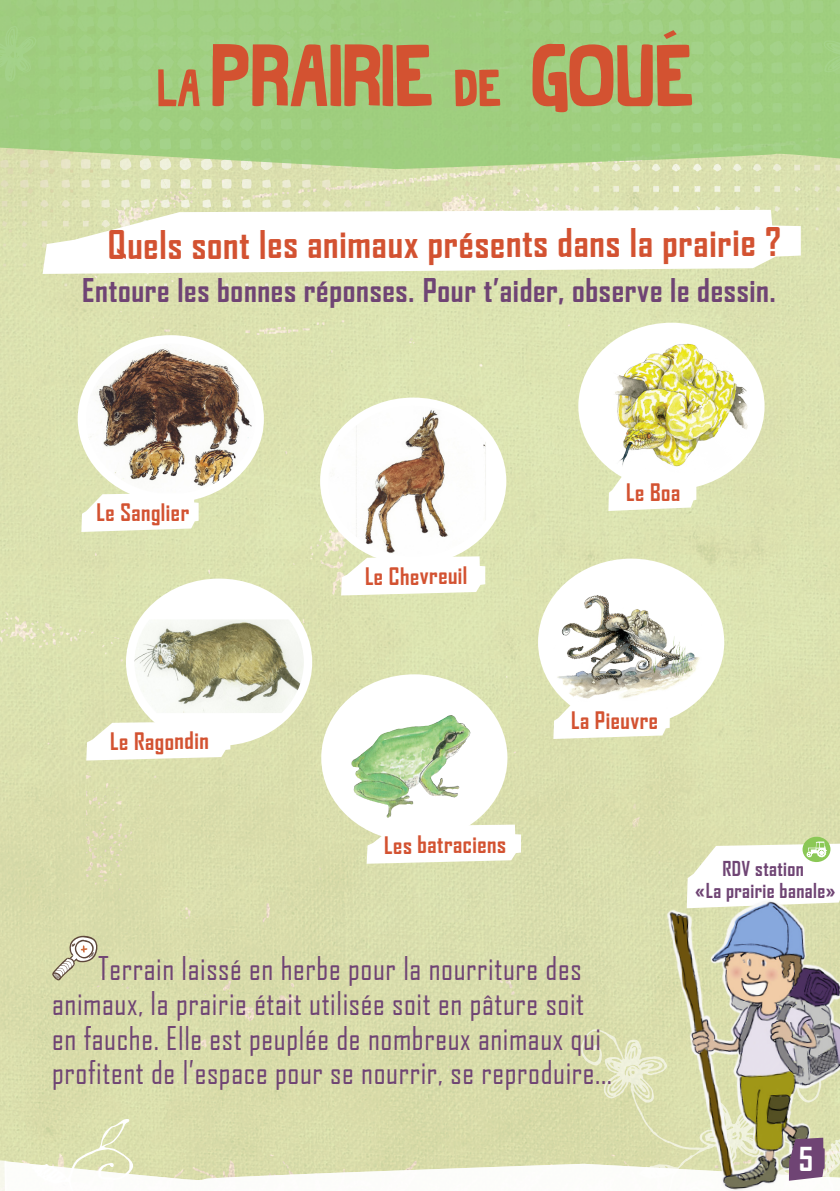
<style>
.page{position:relative;width:840px;height:1191px;background:#fff}
.page>*{position:absolute;margin:0;border:0;box-sizing:border-box;transform-origin:0 0}
.t1{font:88.4px "Grind Zero";letter-spacing:-.065em;color:#d35231}
.t2{font:700 37.8px "Agency FB";letter-spacing:.015em;color:#d35231}
.t3{font:700 31.6px "Agency FB";color:#fff}
.t4{font:31.4px/34.6px "Agency FB";letter-spacing:.02em;color:#6f4474}
.t5{font:700 31.4px "Agency FB";letter-spacing:.02em;color:#6f4474}
.t6{font:700 23px "Agency FB";letter-spacing:.015em;color:#d35231}
.t7{font:700 19.8px "Agency FB";letter-spacing:.02em;color:#6f4474}
.s1{font-size:52.6px}
</style>
<div class="page">
<div style="left:0;top:172px;width:839px;height:857px;background:#dbe0ae"></div>
<svg style="left:0;top:0;width:839px;height:172px;background:#a4cf84"></svg>
<svg style="left:43px;top:210px;width:757px;height:64px"></svg>
<svg style="left:51px;top:935px;width:47px;height:46px"></svg>
<svg style="left:663px;top:30px;width:13px;height:9px"></svg>
<img style="left:82px;top:339px;width:177px;height:159px">
<div style="left:78px;top:335px;width:186px;height:167px;border:8px solid #fff;border-radius:50%"></div>
<div style="left:130px;top:583px;width:178px;height:158px;background:#fff;border-radius:50%"></div>
<img style="left:130px;top:619px;width:178px;height:94px">
<div style="left:126px;top:578px;width:186px;height:168px;border:8px solid #fff;border-radius:50%"></div>
<div style="left:582px;top:327px;width:178px;height:159px;background:#fff;border-radius:50%"></div>
<img style="left:613px;top:328px;width:135px;height:153px">
<div style="left:578px;top:323px;width:186px;height:167px;border:8px solid #fff;border-radius:50%"></div>
<div style="left:542px;top:563px;width:177px;height:158px;background:#fff;border-radius:50%"></div>
<img style="left:550px;top:591px;width:153px;height:122px">
<div style="left:537px;top:558px;width:186px;height:168px;border:8px solid #fff;border-radius:50%"></div>
<svg style="left:325px;top:678px;width:178px;height:159px"></svg>
<img style="left:351px;top:715px;width:99px;height:64px">
<div style="left:321px;top:674px;width:186px;height:167px;border:8px solid #fff;border-radius:50%"></div>
<div style="left:324px;top:402px;width:178px;height:158px;background:#fff;border-radius:50%"></div>
<img style="left:324px;top:402px;width:162px;height:158px">
<div style="left:320px;top:397px;width:186px;height:168px;border:8px solid #fff;border-radius:50%"></div>
<svg style="left:81px;top:493px;width:117px;height:39px"></svg>
<svg style="left:341px;top:556px;width:144px;height:39px"></svg>
<svg style="left:86px;top:721px;width:144px;height:39px"></svg>
<svg style="left:366px;top:824px;width:154px;height:39px"></svg>
<svg style="left:553px;top:700px;width:116px;height:39px"></svg>
<svg style="left:608px;top:472px;width:88px;height:39px"></svg>
<img style="left:651px;top:873px;width:188px;height:156px">
<svg style="left:801px;top:836px;width:29px;height:26px"></svg>
<svg style="left:686px;top:841px;width:153px;height:67px"></svg>
<svg style="left:0;top:1029px;width:839px;height:162px;background:#d7d9b0"></svg>
<h1 class="t1" style="left:158px;top:37px;width:543px"><span class="s1">LA</span> PRAIRIE <span class="s1">DE</span> GOUE</h1>
<p class="t2" style="left:108px;top:220px;width:674px">Quels sont les animaux présents dans la prairie ?</p>
<p class="t5" style="left:82px;top:270px;width:694px">Entoure les bonnes réponses. Pour t’aider, observe le dessin.</p>
<p class="t6" style="left:96px;top:498px;width:94px">Le Sanglier</p>
<p class="t6" style="left:365px;top:561px;width:104px">Le Chevreuil</p>
<p class="t6" style="left:625px;top:478px;width:56px">Le Boa</p>
<p class="t6" style="left:110px;top:726px;width:100px">Le Ragondin</p>
<p class="t6" style="left:384px;top:830px;width:123px">Les batraciens</p>
<p class="t6" style="left:570px;top:705px;width:89px">La Pieuvre</p>
<p class="t4" style="left:52px;top:950px;width:561px;text-indent:46px">Terrain laissé en herbe pour la nourriture des animaux, la prairie était utilisée soit en pâture soit en fauche. Elle est peuplée de nombreux animaux qui profitent de l’espace pour se nourrir, se reproduire...</p>
<p class="t7" style="left:722px;top:856px;width:83px">RDV station</p>
<p class="t7" style="left:695px;top:877px;width:142px">«La prairie banale»</p>
<p class="t3" style="left:798px;top:1139px;width:16px">5</p>
</div>
